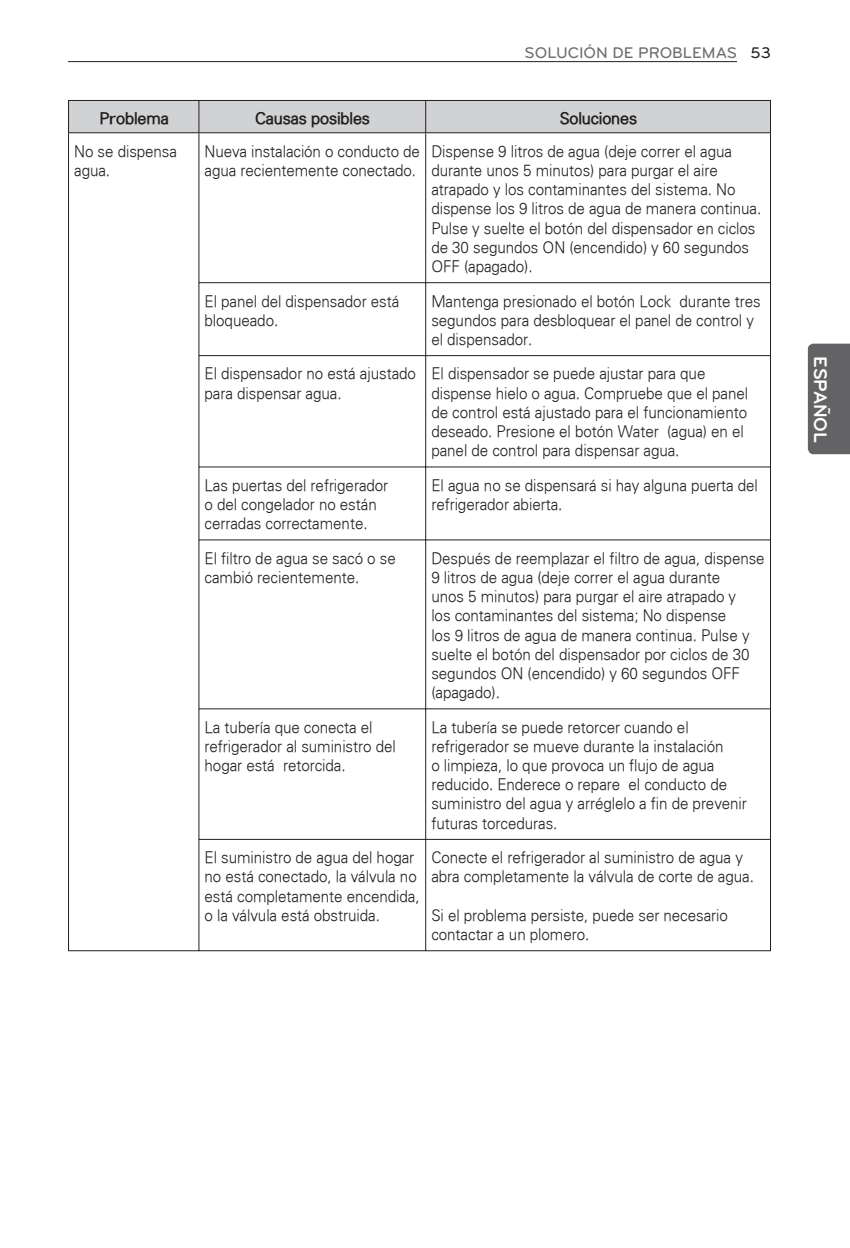
<style>
.page{position:relative;width:850px;height:1248px;background:#fff}
.page>*{position:absolute;margin:0;border:0;box-sizing:border-box;transform-origin:0 0}
.t1{font:700 19px "Bryant LG";color:#fff}
.t2{font:300 16px/19.2px "Univers";letter-spacing:-.005em;color:#231f20;scale:.95 1}
.t3{font:300 16px "Univers";color:#231f20}
.t4{font:500 16px "Bryant LG";color:#6c6d70}
.s1{color:#231f20}
</style>
<div class="page">
<hr style="left:68px;top:61px;width:669px;height:1px;background:#231f20">
<div style="left:808px;top:344px;width:42px;height:110px;background:#636366"></div>
<div style="left:69px;top:101px;width:701px;height:31px;background:#d1d2d4"></div>
<hr style="left:68px;top:100px;width:131px;height:1px;background:#231f20">
<hr style="left:68px;top:101px;width:1px;height:31px;background:#231f20">
<hr style="left:199px;top:100px;width:227px;height:1px;background:#231f20">
<hr style="left:198px;top:101px;width:1px;height:31px;background:#231f20">
<hr style="left:426px;top:100px;width:345px;height:1px;background:#231f20">
<hr style="left:425px;top:101px;width:1px;height:31px;background:#231f20">
<hr style="left:770px;top:101px;width:1px;height:31px;background:#231f20">
<hr style="left:68px;top:132px;width:703px;height:1px;background:#231f20">
<hr style="left:68px;top:133px;width:1px;height:150px;background:#231f20">
<hr style="left:68px;top:283px;width:1px;height:73px;background:#231f20">
<hr style="left:68px;top:356px;width:1px;height:111px;background:#231f20">
<hr style="left:68px;top:467px;width:1px;height:73px;background:#231f20">
<hr style="left:68px;top:540px;width:1px;height:169px;background:#231f20">
<hr style="left:68px;top:709px;width:1px;height:130px;background:#231f20">
<hr style="left:68px;top:839px;width:1px;height:111px;background:#231f20">
<hr style="left:68px;top:950px;width:131px;height:1px;background:#231f20">
<hr style="left:199px;top:133px;width:1px;height:149px;background:#231f20">
<hr style="left:425px;top:133px;width:1px;height:149px;background:#231f20">
<hr style="left:770px;top:133px;width:1px;height:149px;background:#231f20">
<hr style="left:199px;top:282px;width:227px;height:1px;background:#231f20">
<hr style="left:199px;top:283px;width:1px;height:72px;background:#231f20">
<hr style="left:426px;top:282px;width:345px;height:1px;background:#231f20">
<hr style="left:425px;top:283px;width:1px;height:72px;background:#231f20">
<hr style="left:770px;top:283px;width:1px;height:72px;background:#231f20">
<hr style="left:199px;top:355px;width:227px;height:1px;background:#231f20">
<hr style="left:199px;top:356px;width:1px;height:111px;background:#231f20">
<hr style="left:426px;top:355px;width:345px;height:1px;background:#231f20">
<hr style="left:425px;top:356px;width:1px;height:111px;background:#231f20">
<hr style="left:770px;top:356px;width:1px;height:111px;background:#231f20">
<hr style="left:199px;top:467px;width:227px;height:1px;background:#231f20">
<hr style="left:199px;top:467px;width:1px;height:73px;background:#231f20">
<hr style="left:426px;top:467px;width:345px;height:1px;background:#231f20">
<hr style="left:425px;top:467px;width:1px;height:73px;background:#231f20">
<hr style="left:770px;top:467px;width:1px;height:73px;background:#231f20">
<hr style="left:199px;top:540px;width:227px;height:1px;background:#231f20">
<hr style="left:199px;top:540px;width:1px;height:169px;background:#231f20">
<hr style="left:426px;top:540px;width:345px;height:1px;background:#231f20">
<hr style="left:425px;top:540px;width:1px;height:169px;background:#231f20">
<hr style="left:770px;top:540px;width:1px;height:169px;background:#231f20">
<hr style="left:199px;top:709px;width:227px;height:1px;background:#231f20">
<hr style="left:199px;top:709px;width:1px;height:130px;background:#231f20">
<hr style="left:426px;top:709px;width:345px;height:1px;background:#231f20">
<hr style="left:425px;top:709px;width:1px;height:130px;background:#231f20">
<hr style="left:770px;top:709px;width:1px;height:130px;background:#231f20">
<hr style="left:199px;top:839px;width:227px;height:1px;background:#231f20">
<hr style="left:199px;top:840px;width:1px;height:110px;background:#231f20">
<hr style="left:426px;top:839px;width:345px;height:1px;background:#231f20">
<hr style="left:425px;top:840px;width:1px;height:110px;background:#231f20">
<hr style="left:770px;top:840px;width:1px;height:110px;background:#231f20">
<hr style="left:199px;top:950px;width:572px;height:1px;background:#231f20">
<p class="t4" style="left:525px;top:47px;width:248px">SOLUCIÓN DE PROBLEMAS <span class="s1">53</span></p>
<p class="t3" style="left:99px;top:109px;width:71px">Problema</p>
<p class="t3" style="left:255px;top:109px;width:116px">Causas posibles</p>
<p class="t3" style="left:559px;top:109px;width:79px">Soluciones</p>
<p class="t2" style="left:74px;top:141px;width:110px">No se dispensa agua.</p>
<p class="t2" style="left:205px;top:141px;width:228px">Nueva instalación o conducto de agua recientemente conectado.</p>
<p class="t2" style="left:431px;top:141px;width:349px">Dispense 9 litros de agua (deje correr el agua durante unos 5 minutos) para purgar el aire atrapado y los contaminantes del sistema. No dispense los 9 litros de agua de manera continua.<br>Pulse y suelte el botón del dispensador en ciclos de 30 segundos ON (encendido) y 60 segundos OFF (apagado).</p>
<p class="t2" style="left:205px;top:291px;width:206px">El panel del dispensador está bloqueado.</p>
<p class="t2" style="left:431px;top:291px;width:348px">Mantenga presionado el botón Lock durante tres segundos para desbloquear el panel de control y el dispensador.</p>
<p class="t2" style="left:205px;top:364px;width:224px">El dispensador no está ajustado para dispensar agua.</p>
<p class="t2" style="left:431px;top:364px;width:335px">El dispensador se puede ajustar para que dispense hielo o agua. Compruebe que el panel de control está ajustado para el funcionamiento deseado. Presione el botón Water (agua) en el panel de control para dispensar agua.</p>
<p class="t2" style="left:205px;top:475px;width:195px">Las puertas del refrigerador o del congelador no están cerradas correctamente.</p>
<p class="t2" style="left:431px;top:475px;width:345px">El agua no se dispensará si hay alguna puerta del refrigerador abierta.</p>
<p class="t2" style="left:205px;top:548px;width:203px">El filtro de agua se sacó o se cambió recientemente.</p>
<p class="t2" style="left:431px;top:548px;width:352px">Después de reemplazar el filtro de agua, dispense 9 litros de agua (deje correr el agua durante<br>unos 5 minutos) para purgar el aire atrapado y<br>los contaminantes del sistema; No dispense<br>los 9 litros de agua de manera continua. Pulse y suelte el botón del dispensador por ciclos de 30 segundos ON (encendido) y 60 segundos OFF (apagado).</p>
<p class="t2" style="left:205px;top:717px;width:203px">La tubería que conecta el refrigerador al suministro del hogar está retorcida.</p>
<p class="t2" style="left:431px;top:717px;width:334px">La tubería se puede retorcer cuando el refrigerador se mueve durante la instalación<br>o limpieza, lo que provoca un flujo de agua reducido. Enderece o repare el conducto de suministro del agua y arréglelo a fin de prevenir futuras torceduras.</p>
<p class="t2" style="left:205px;top:848px;width:228px">El suministro de agua del hogar no está conectado, la válvula no está completamente encendida, o la válvula está obstruida.</p>
<p class="t2" style="left:431px;top:848px;width:341px">Conecte el refrigerador al suministro de agua y abra completamente la válvula de corte de agua.</p>
<p class="t2" style="left:431px;top:905px;width:314px">Si el problema persiste, puede ser necesario contactar a un plomero.</p>
<p class="t1" style="left:827px;top:356px;width:88px;rotate:90deg">ESPAÑOL</p>
</div>
